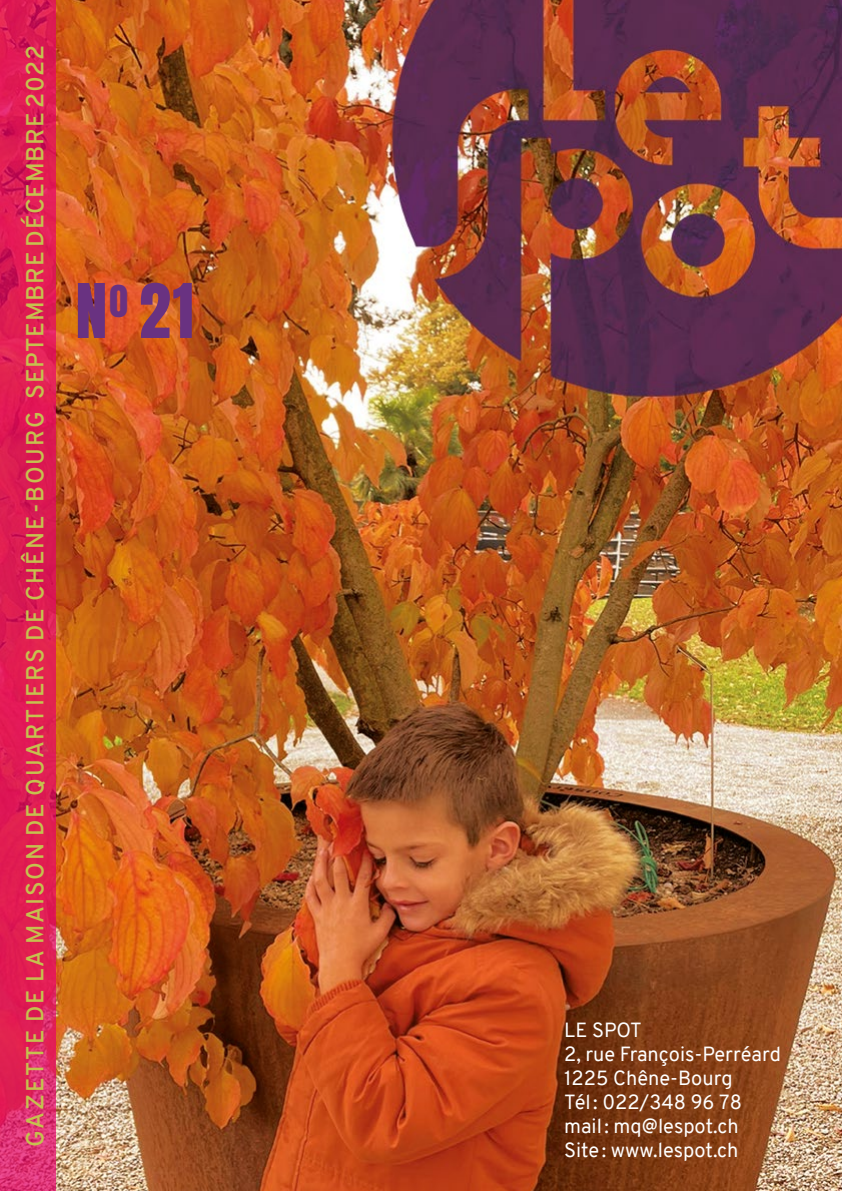
<style>
.page{position:relative;width:842px;height:1191px;background:#fff}
.page>*{position:absolute;margin:0;border:0;box-sizing:border-box;transform-origin:0 0}
.t1{font:64px "Anton";color:#693281}
.t2{font:600 24px "Overpass";letter-spacing:.08em;color:#c5c14e}
.t3{font:20px/24px "Overpass";color:#fff}
</style>
<div class="page">
<img style="left:55px;top:0;width:787px;height:1191px">
<svg style="left:0;top:0;width:55px;height:1191px;background:#de1d56"></svg>
<p class="t2" style="left:18px;top:1147px;width:1103px;rotate:-90deg">GAZETTE DE LA MAISON DE QUARTIERS DE CHÊNE-BOURG SEPTEMBRE DÉCEMBRE 2022</p>
<h1 class="t1" style="left:75px;top:278px;width:120px">N<sup>0</sup> 21</h1>
<p class="t3" style="left:564px;top:1018px;width:218px">LE SPOT<br>2, rue François-Perréard<br>1225 Chêne-Bourg<br>Tél: 022/348 96 78 mail: mq@lespot.ch<br>Site: www.lespot.ch</p>
</div>
